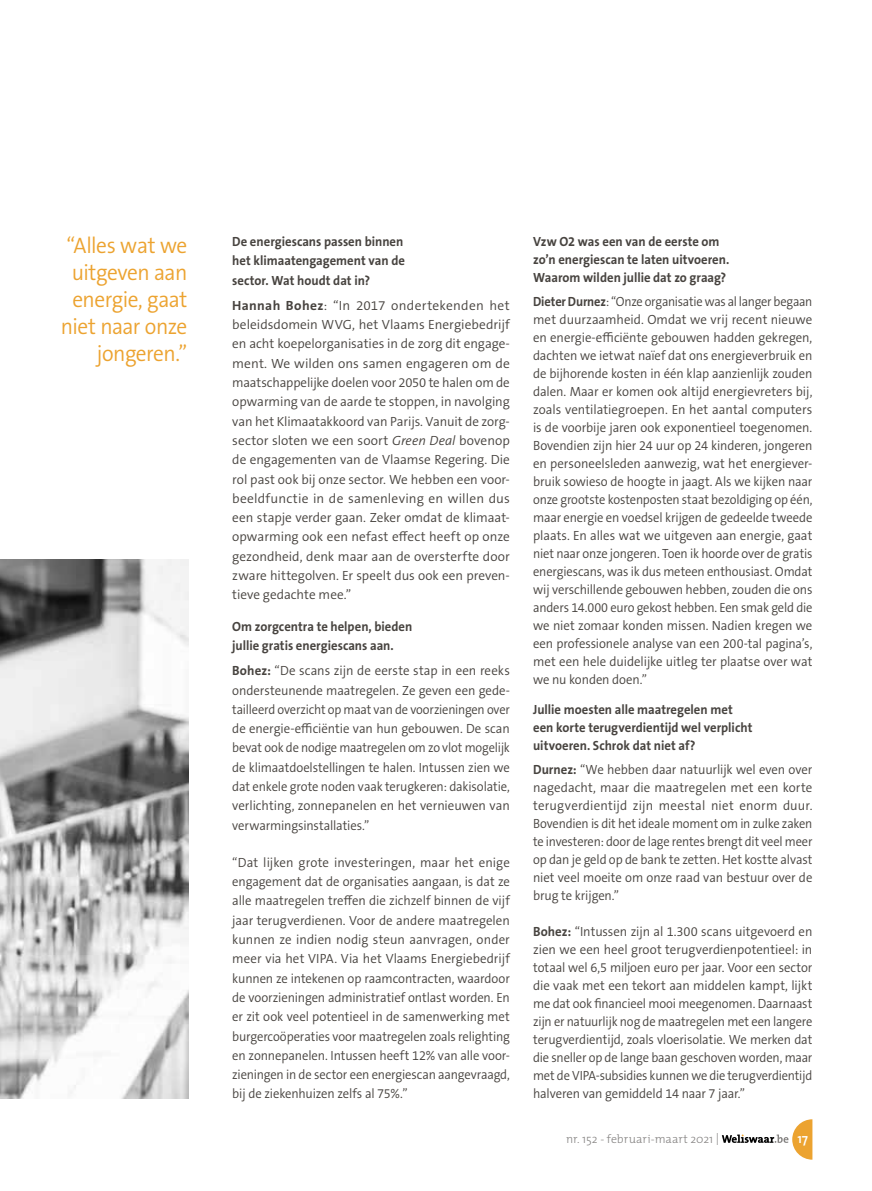
<style>
.page{position:relative;width:872px;height:1191px;background:#fff}
.page>*{position:absolute;margin:0;border:0;box-sizing:border-box;transform-origin:0 0}
.t1{font:300 22.5px/27px "The Sans B W4";letter-spacing:-.025em;color:#eca330;text-align:right;scale:.95 1}
.t2{font:600 13.5px "The Mix";color:#fff}
.t3{font:300 13.35px/19.4px "The Sans B W4";letter-spacing:-.005em;color:#47433f;text-align:justify}
.t4{font:300 13.35px/18px "The Sans B W4";letter-spacing:-.005em;color:#47433f;text-align:justify;scale:.93 1}
.t5{font:300 13.35px/18px "The Sans B W4";letter-spacing:-.005em;color:#47433f;text-align:justify;scale:.96 1}
.t6{font:700 13.35px/18px "The Sans B W7";color:#47433f;scale:.95 1}
.t7{font:300 12px "The Mix";letter-spacing:.005em;color:#868483}
.s1{font-family:"The Sans B W7";font-weight:700}
.s2{font-style:italic}
</style>
<div class="page">
<img style="left:0;top:559px;width:189px;height:539px">
<svg style="left:722px;top:1119px;width:90px;height:40px"></svg>
<h1 class="t1" style="left:61px;top:232px;width:135px">“Alles wat we uitgeven aan energie, gaat niet naar onze jongeren.”</h1>
<p class="t6" style="left:232px;top:232px;width:183px;line-height:19.4px">De energiescans passen binnen het klimaatengagement van de sector. Wat houdt dat in?</p>
<p class="t3" style="left:232px;top:296px;width:279px"><span class="s1">Hannah Bohez</span>: “In 2017 ondertekenden het beleidsdomein WVG, het Vlaams Energiebedrijf en acht koepelorganisaties in de zorg dit engage&shy;ment. We wilden ons samen engageren om de maatschappelijke doelen voor 2050 te halen om de opwarming van de aarde te stoppen, in navolging van het Klimaatakkoord van Parijs. Vanuit de zorg&shy;sector sloten we een soort <span class="s2">Green Deal</span> bovenop de engagementen van de Vlaamse Regering. Die rol past ook bij onze sector. We hebben een voor&shy;beeldfunctie in de samenleving en willen dus een stapje verder gaan. Zeker omdat de klimaat&shy;opwarming ook een nefast effect heeft op onze gezondheid, denk maar aan de oversterfte door zware hittegolven. Er speelt dus ook een preven&shy;tieve gedachte mee.”</p>
<p class="t6" style="left:232px;top:616px;width:191px;line-height:19.4px">Om zorgcentra te helpen, bieden jullie gratis energiescans aan.</p>
<p class="t3" style="left:232px;top:661px;width:279px"><span class="s1">Bohez:</span> “De scans zijn de eerste stap in een reeks ondersteunende maatregelen. Ze geven een gede&shy;tailleerd overzicht op maat van de voorzieningen over de energie-efficiëntie van hun gebouwen. De scan bevat ook de nodige maatregelen om zo vlot mogelijk de klimaatdoelstellingen te halen. Intussen zien we dat enkele grote noden vaak terugkeren: dakisolatie, verlichting, zonnepanelen en het vernieuwen van verwarmingsinstallaties.”</p>
<p class="t3" style="left:232px;top:852px;width:279px">“Dat lijken grote investeringen, maar het enige engagement dat de organisaties aangaan, is dat ze alle maatregelen treffen die zichzelf binnen de vijf jaar terugverdienen. Voor de andere maatregelen kunnen ze indien nodig steun aanvragen, onder meer via het VIPA. Via het Vlaams Energiebedrijf kunnen ze intekenen op raamcontracten, waardoor de voorzieningen administratief ontlast worden. En er zit ook veel potentieel in de samenwerking met burgercoöperaties voor maatregelen zoals relighting en zonnepanelen. Intussen heeft 12% van alle voor&shy;zieningen in de sector een energiescan aangevraagd, bij de ziekenhuizen zelfs al 75%.”</p>
<p class="t6" style="left:533px;top:232px;width:208px">Vzw O2 was een van de eerste om zo’n energiescan te laten uitvoeren.<br>Waarom wilden jullie dat zo graag?</p>
<p class="t4" style="left:533px;top:292px;width:302px"><span class="s1">Dieter Durnez</span>: “Onze organisatie was al langer begaan met duurzaamheid. Omdat we vrij recent nieuwe en energie-efficiënte gebouwen hadden gekregen, dachten we ietwat naïef dat ons energieverbruik en de bijhorende kosten in één klap aanzienlijk zouden dalen. Maar er komen ook altijd energievreters bij, zoals ventilatiegroepen. En het aantal computers is de voorbije jaren ook exponentieel toegenomen.<br>Bovendien zijn hier 24 uur op 24 kinderen, jongeren en personeelsleden aanwezig, wat het energiever&shy;bruik sowieso de hoogte in jaagt. Als we kijken naar onze grootste kostenposten staat bezoldiging op één, maar energie en voedsel krijgen de gedeelde tweede plaats. En alles wat we uitgeven aan energie, gaat niet naar onze jongeren. Toen ik hoorde over de gratis energiescans, was ik dus meteen enthousiast. Omdat wij verschillende gebouwen hebben, zouden die ons anders 14.000 euro gekost hebben. Een smak geld die we niet zomaar konden missen. Nadien kregen we een professionele analyse van een 200-tal pagina’s, met een hele duidelijke uitleg ter plaatse over wat we nu konden doen.”</p>
<p class="t6" style="left:533px;top:700px;width:232px">Jullie moesten alle maatregelen met een korte terugverdientijd wel verplicht uitvoeren. Schrok dat niet af?</p>
<p class="t5" style="left:533px;top:760px;width:292px"><span class="s1">Durnez:</span> “We hebben daar natuurlijk wel even over nagedacht, maar die maatregelen met een korte terugverdientijd zijn meestal niet enorm duur.<br>Bovendien is dit het ideale moment om in zulke zaken te investeren: door de lage rentes brengt dit veel meer op dan je geld op de bank te zetten. Het kostte alvast niet veel moeite om onze raad van bestuur over de brug te krijgen.”</p>
<p class="t5" style="left:533px;top:922px;width:292px"><span class="s1">Bohez:</span> “Intussen zijn al 1.300 scans uitgevoerd en zien we een heel groot terugverdienpotentieel: in totaal wel 6,5 miljoen euro per jaar. Voor een sector die vaak met een tekort aan middelen kampt, lijkt me dat ook financieel mooi meegenomen. Daarnaast zijn er natuurlijk nog de maatregelen met een langere terugverdientijd, zoals vloerisolatie. We merken dat die sneller op de lange baan geschoven worden, maar met de VIPA-subsidies kunnen we die terugverdientijd halveren van gemiddeld 14 naar 7 jaar.”</p>
<p class="t7" style="left:566px;top:1129px;width:155px">nr. 152 - februari-maart 2021 |</p>
<p class="t2" style="left:797px;top:1127px;width:12px">17</p>
</div>
